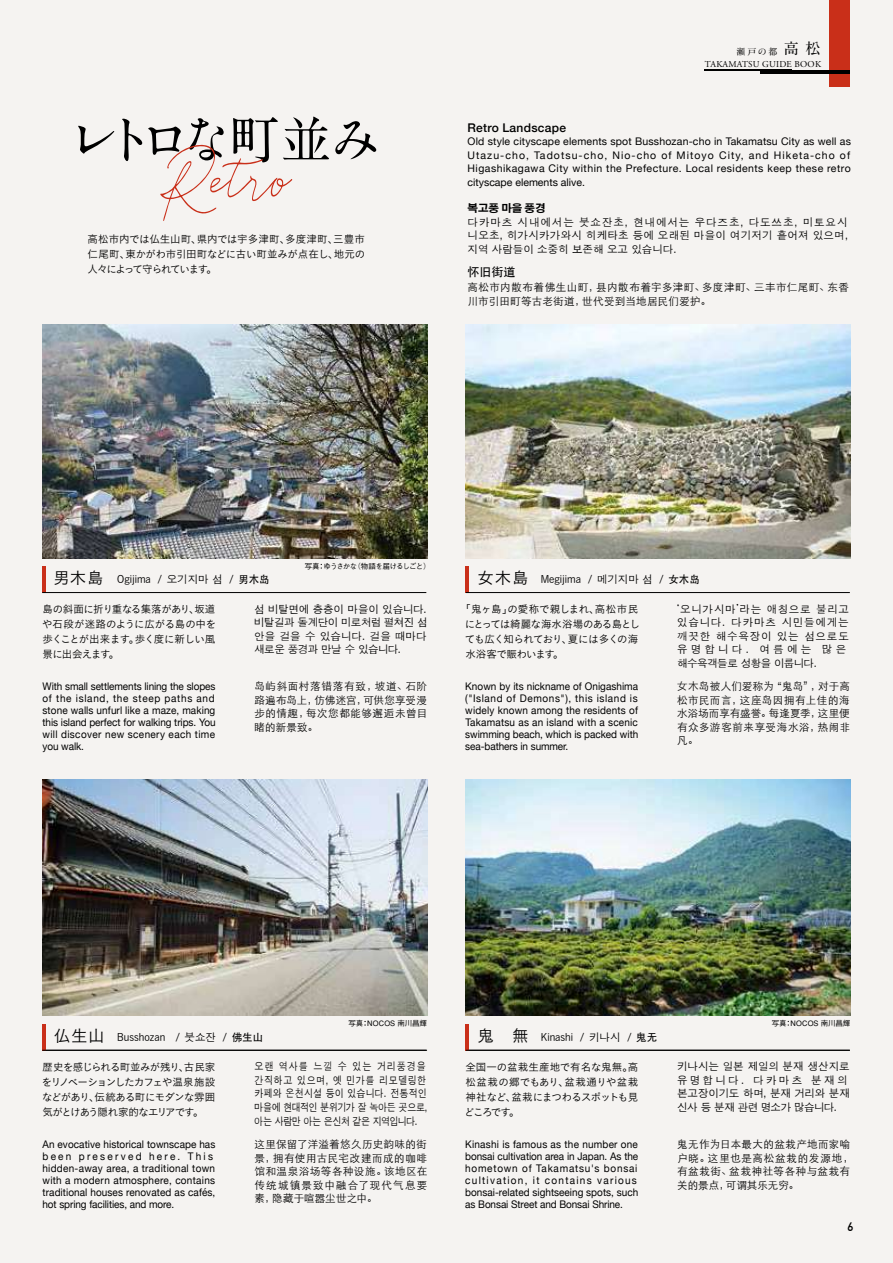
<style>
.page{position:relative;width:893px;height:1263px;background:#f5f3f1}
.page>*{position:absolute;margin:0;border:0;box-sizing:border-box;transform-origin:0 0}
.t1{font:75px "Reman";color:#c92f19}
.t2{font:700 55.5px "A1 Mincho Std";color:#000}
.t3{font:700 51px "A1 Mincho Std";color:#000}
.t4{font:16.5px "Koburina Go Std W3";color:#000}
.t5{font:500 12px "Helvetica Neue";letter-spacing:.025em;color:#000}
.t6{font:500 12px "ST Heiti SC";color:#000}
.t7{font:700 12px "DIN Alternate";color:#000}
.t8{font:10.5px/12px "Helvetica Neue";letter-spacing:.01em;color:#000;scale:.95 1}
.t9{font:10.5px/15px "Koburina Go Std W3";letter-spacing:-.035em;color:#000;text-align:justify}
.t10{font:300 10.5px/13.5px "ST Heiti SC";letter-spacing:.04em;color:#000;text-align:justify}
.t11{font:10.5px/13.5px "Helvetica Neue";letter-spacing:.01em;color:#000;text-align:justify}
.t12{font:10.5px/13.5px "Apple Gothic";letter-spacing:.01em;color:#000;text-align:justify}
.t13{font:10.5px/13.5px "Apple Gothic";letter-spacing:.01em;color:#000;scale:.86 1}
.t14{font:10.5px "Koburina Go Std W3";color:#000}
.t15{font:10.5px/13.5px "Apple Gothic";letter-spacing:.075em;color:#000}
.t16{font:10.5px/13.5px "Apple Gothic";letter-spacing:-.01em;color:#000}
.t17{font:700 10.5px "Adobe Gothic Std";color:#000}
.t18{font:9px "Adobe Garamond Pro";letter-spacing:.025em;color:#000}
.t19{font:9px "Ryumin Pro";color:#000}
.t20{font:500 7.5px "Gothic BBB";letter-spacing:.01em;color:#000}
.t21{font:500 7.5px "Gothic BBB";letter-spacing:-.095em;color:#000}
.s1{font-family:"Ryumin Std Regular KO"}
.s2{font-family:"A1 Mincho Std";font-weight:700;font-size:15px}
.s3{font-size:16.5px}
.s4{font-family:"Koz Go Pro"}
.s5{font-family:"Apple Gothic"}
.s6{font-family:"ST Heiti SC";font-weight:500}
</style>
<div class="page">
<hr style="left:42px;top:566px;width:3px;height:26px;background:#c92f19">
<img style="left:43px;top:325px;width:384px;height:233px">
<img style="left:466px;top:325px;width:384px;height:233px">
<img style="left:43px;top:780px;width:384px;height:235px">
<img style="left:466px;top:780px;width:384px;height:235px">
<hr style="left:43px;top:1050px;width:384px;height:1px;background:#000">
<hr style="left:42px;top:592px;width:384px;height:1px;background:#000">
<hr style="left:466px;top:566px;width:3px;height:26px;background:#c92f19">
<hr style="left:466px;top:592px;width:384px;height:1px;background:#000">
<hr style="left:42px;top:1024px;width:3px;height:26px;background:#c92f19">
<hr style="left:42px;top:1050px;width:384px;height:1px;background:#000">
<hr style="left:466px;top:1024px;width:3px;height:26px;background:#c92f19">
<hr style="left:466px;top:1050px;width:384px;height:1px;background:#000">
<div style="left:829px;top:0;width:21px;height:86px;background:#c92f19"></div>
<hr style="left:704px;top:70px;width:88px;height:1px;background:#000">
<hr style="left:760px;top:71px;width:90px;height:3px;background:#000">
<p class="t19" style="left:736px;top:44px;width:86px">瀬戸<span class="s1">の</span>都 <span class="s2">高 松</span></p>
<p class="t18" style="left:705px;top:59px;width:118px">TAKAMATSU GUIDE BOOK</p>
<h3 class="t3" style="left:181px;top:98px;width:202px">な町並み</h3>
<p class="t5" style="left:468px;top:118px;width:100px">Retro Landscape</p>
<h2 class="t2" style="left:65px;top:95px;width:129px">レトロ</h2>
<p class="t11" style="left:468px;top:135px;width:385px">Old style cityscape elements spot Busshozan-cho in Takamatsu City as well as Utazu-cho, Tadotsu-cho, Nio-cho of Mitoyo City, and Hiketa-cho of Higashikagawa City within the Prefecture. Local residents keep these retro</p>
<h1 class="t1" style="left:160px;top:131px;width:132px">Retro</h1>
<p class="t11" style="left:468px;top:176px;width:119px">cityscape elements alive.</p>
<p class="t17" style="left:468px;top:202px;width:80px">복고풍 마을 풍경</p>
<p class="t12" style="left:468px;top:216px;width:382px">다카마츠 시내에서는 붓쇼잔초, 현내에서는 우다즈초, 다도쓰초, 미토요시 니오초, 히가시카가와시 히케타초 등에 오래된 마을이 여기저기 흩어져 있으며, 지역 사람들이 소중히 보존해 오고 있습니다.</p>
<p class="t9" style="left:88px;top:231px;width:279px">高松市内では仏生山町、県内では宇多津町、多度津町、三豊市仁尾町、東かがわ市引田町などに古い町並みが点在し、地元の人々によって守られています。</p>
<p class="t6" style="left:468px;top:265px;width:49px">怀旧街道</p>
<p class="t10" style="left:468px;top:280px;width:383px">高松市内散布着佛生山町，县内散布着宇多津町、多度津町、三丰市仁尾町、东香川市引田町等古老街道，世代受到当地居民们爱护。</p>
<p class="t21" style="left:305px;top:562px;width:128px">写真：ゆうさかな（物語を届けるしごと）</p>
<h3 class="t4" style="left:53px;top:566px;width:52px">男木島</h3>
<p class="t14" style="left:477px;top:572px;width:224px"><span class="s3">女木島</span> Megijima <span class="s4">/</span> <span class="s5">메기지마 섬</span> <span class="s4">/</span> <span class="s6">女木岛</span></p>
<p class="t14" style="left:117px;top:572px;width:154px">Ogijima <span class="s4">/</span> <span class="s5">오기지마 섬</span> <span class="s4">/</span> <span class="s6">男木岛</span></p>
<p class="t9" style="left:42px;top:601px;width:176px">島の斜面に折り重なる集落があり、坂道や石段が迷路のように広がる島の中を歩くことが出来ます。歩く度に新しい風景に出会えます。</p>
<p class="t8" style="left:42px;top:681px;width:184px;text-align:justify">With small settlements lining the slopes of the island, the steep paths and stone walls unfurl like a maze, making this island perfect for walking trips. You will discover new scenery each time you walk.</p>
<p class="t12" style="left:254px;top:602px;width:175px">섬 비탈면에 층층이 마을이 있습니다. 비탈길과 돌계단이 미로처럼 펼쳐진 섬 안을 걸을 수 있습니다. 걸을 때마다 새로운 풍경과 만날 수 있습니다.</p>
<p class="t10" style="left:254px;top:679px;width:174px">岛屿斜面村落错落有致，坡道、石阶路遍布岛上，仿佛迷宫，可供您享受漫步的情趣，每次您都能够邂逅未曾目睹的新景致。</p>
<p class="t9" style="left:465px;top:601px;width:177px;text-align:left;text-indent:-5px">「鬼ヶ島」の愛称で親しまれ、高松市民にとっては綺麗な海水浴場のある島としても広く知られており、夏には多くの海水浴客で賑わいます。</p>
<p class="t8" style="left:465px;top:681px;width:184px;text-align:justify">Known by its nickname of Onigashima ("Island of Demons"), this island is widely known among the residents of Takamatsu as an island with a scenic swimming beach, which is packed with sea-bathers in summer.</p>
<p class="t15" style="left:677px;top:602px;width:173px">‘오니가시마’라는 애칭으로 불리고 있습니다. 다카마츠 시민들에게는 깨끗한 해수욕장이 있는 섬으로도 유명합니다. 여름에는 많은 해수욕객들로 성황을 이룹니다.</p>
<p class="t10" style="left:677px;top:679px;width:175px">女木岛被人们爱称为“鬼岛”，对于高松市民而言，这座岛因拥有上佳的海水浴场而享有盛誉。每逢夏季，这里便有众多游客前来享受海水浴，热闹非凡。</p>
<p class="t20" style="left:348px;top:1018px;width:80px">写真：NOCOS 南川昌輝</p>
<p class="t20" style="left:772px;top:1018px;width:80px">写真：NOCOS 南川昌輝</p>
<p class="t14" style="left:54px;top:1029px;width:211px"><span class="s3">仏生山</span> Busshozan <span class="s4">/</span> <span class="s5">붓쇼잔</span> <span class="s4">/</span> <span class="s6">佛生山</span></p>
<p class="t14" style="left:477px;top:1029px;width:181px"><span class="s3">鬼　無</span> Kinashi <span class="s4">/</span> <span class="s5">키나시</span> <span class="s4">/</span> <span class="s6">鬼无</span></p>
<p class="t9" style="left:42px;top:1059px;width:175px">歴史を感じられる町並みが残り、古民家をリノベーションしたカフェや温泉施設などがあり、伝統ある町にモダンな雰囲気がとけあう隠れ家的なエリアです。</p>
<p class="t8" style="left:42px;top:1139px;width:184px">An evocative historical townscape has been preserved here. This hidden-away area, a traditional town with a modern atmosphere, contains traditional houses renovated as cafés, hot spring facilities, and more.</p>
<p class="t13" style="left:254px;top:1060px;width:203px">오랜 역사를 느낄 수 있는 거리풍경을 간직하고 있으며, 옛 민가를 리모델링한 카페와 온천시설 등이 있습니다. 전통적인 마을에 현대적인 분위기가 잘 녹아든 곳으로, 아는 사람만 아는 은신처 같은 지역입니다.</p>
<p class="t10" style="left:254px;top:1136px;width:174px">这里保留了洋溢着悠久历史韵味的街景，拥有使用古民宅改建而成的咖啡馆和温泉浴场等各种设施。该地区在传统城镇景致中融合了现代气息要素，隐藏于喧嚣尘世之中。</p>
<p class="t9" style="left:464px;top:1059px;width:176px">全国一の盆栽生産地で有名な鬼無。高松盆栽の郷でもあり、盆栽通りや盆栽神社など、盆栽にまつわるスポットも見どころです。</p>
<p class="t8" style="left:465px;top:1139px;width:184px">Kinashi is famous as the number one bonsai cultivation area in Japan. As the hometown of Takamatsu's bonsai cultivation, it contains various bonsai-related sightseeing spots, such as Bonsai Street and Bonsai Shrine.</p>
<p class="t16" style="left:677px;top:1060px;width:174px">키나시는 일본 제일의 분재 생산지로 유명합니다. 다카마츠 분재의 본고장이기도 하며, 분재 거리와 분재 신사 등 분재 관련 명소가 많습니다.</p>
<p class="t10" style="left:677px;top:1136px;width:178px;text-align:left">鬼无作为日本最大的盆栽产地而家喻户晓。这里也是高松盆栽的发源地，有盆栽街、盆栽神社等各种与盆栽有关的景点，可谓其乐无穷。</p>
<p class="t7" style="left:847px;top:1218px;width:7px">6</p>
</div>
